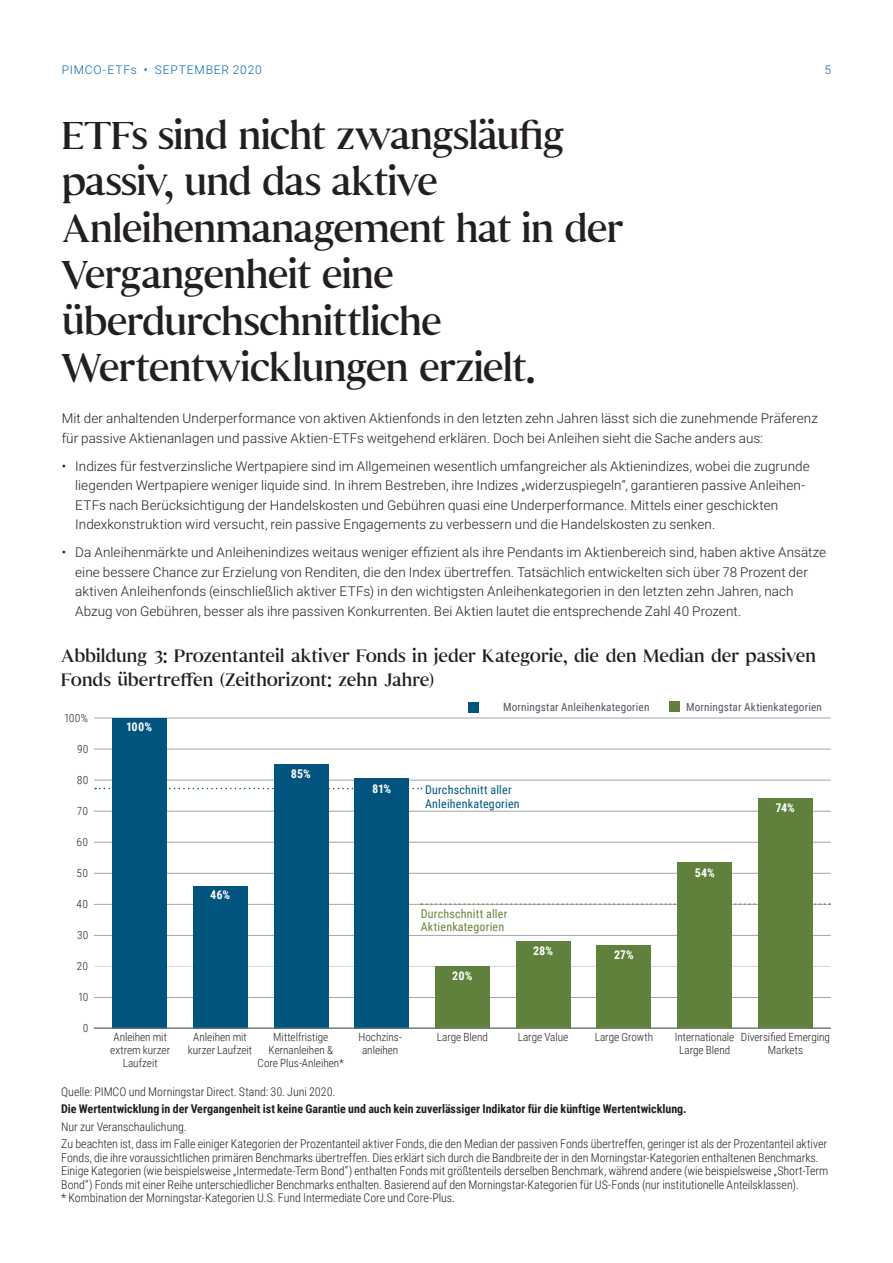
<style>
.page{position:relative;width:893px;height:1263px;background:#fff}
.page>*{position:absolute;margin:0;border:0;box-sizing:border-box;transform-origin:0 0}
.Headline_Sen_R_26_31{font:39px/46.5px "Senhan";letter-spacing:-.025em;color:#231f20}
.Chart_Title_Sen_R_9{font:18px/24px "Senhan";letter-spacing:-.005em;color:#231f20}
.Body_Copy_Rob_L_9_14{font:300 13.5px/19.5px "Roboto";letter-spacing:.005em;color:#231f20}
.Disclosure_RobC_L_8{font:300 12px/13.5px "Roboto Condensed";letter-spacing:-.005em;color:#231f20}
.Footnotes_RobC_L_8_9{font:700 12px "Roboto Condensed";color:#231f20}
.Footnotes_RobC_L_8_9-2{font:300 12px "Roboto Condensed";letter-spacing:-.005em;color:#231f20}
.Chart_Bold_RobC_B_8{font:12px/13.5px "Roboto Condensed";letter-spacing:.02em;color:#00547e}
.Chart_Bold_RobC_B_8-2{font:12px/13.5px "Roboto Condensed";letter-spacing:.02em;color:#69833b}
.Chart_Bold_RobC_B_8-3{font:700 12px "Roboto Condensed";letter-spacing:.01em;color:#fff}
.t1{font:300 12px "Roboto";letter-spacing:.07em;color:#0165b1}
.Axis_Label_RobC_L_7{font:300 11.25px/12.8px "Roboto Condensed";color:#231f20;text-align:center}
.Chart_Legend_RobC_R{font:11.25px "Roboto Condensed";letter-spacing:.015em;color:#52585f}
</style>
<div class="page">
<hr style="left:94px;top:904px;width:737px;height:1px;background:#9fa4ac">
<svg style="left:421px;top:903px;width:409px;height:2px"></svg>
<hr style="left:94px;top:811px;width:737px;height:1px;background:#9fa4ac">
<hr style="left:94px;top:780px;width:737px;height:1px;background:#9fa4ac">
<hr style="left:94px;top:935px;width:737px;height:1px;background:#9fa4ac">
<hr style="left:94px;top:718px;width:737px;height:1px;background:#9fa4ac">
<hr style="left:94px;top:873px;width:737px;height:1px;background:#9fa4ac">
<hr style="left:94px;top:842px;width:737px;height:1px;background:#9fa4ac">
<hr style="left:94px;top:966px;width:736px;height:1px;background:#d9d9d8">
<hr style="left:94px;top:749px;width:737px;height:1px;background:#9fa4ac">
<hr style="left:94px;top:997px;width:737px;height:1px;background:#9fa4ac">
<hr style="left:94px;top:1028px;width:737px;height:1px;background:#52585f">
<div style="left:597px;top:945px;width:54px;height:83px;background:#5f813c"></div>
<div style="left:677px;top:862px;width:54px;height:166px;background:#5f813c"></div>
<div style="left:758px;top:798px;width:54px;height:230px;background:#5f813c"></div>
<div style="left:435px;top:966px;width:54px;height:62px;background:#5f813c"></div>
<div style="left:516px;top:941px;width:54px;height:87px;background:#5f813c"></div>
<div style="left:354px;top:778px;width:54px;height:250px;background:#00547e"></div>
<div style="left:274px;top:764px;width:54px;height:264px;background:#00547e"></div>
<div style="left:193px;top:886px;width:54px;height:142px;background:#00547e"></div>
<div style="left:112px;top:718px;width:54px;height:310px;background:#00547e"></div>
<hr style="left:94px;top:1028px;width:736px;height:1px;background:#7f807f">
<svg style="left:95px;top:788px;width:327px;height:1px"></svg>
<div style="left:468px;top:702px;width:10px;height:11px;background:#00547e"></div>
<div style="left:669px;top:701px;width:11px;height:11px;background:#5f813c"></div>
<p class="t1" style="left:62px;top:62px;width:202px">PIMCO-ETFs • SEPTEMBER 2020</p>
<p class="t1" style="left:825px;top:62px;width:8px">5</p>
<p class="Headline_Sen_R_26_31" style="left:62px;top:107px;width:563px">ETFs sind nicht zwangsläufig passiv, und das aktive<br>Anleihenmanagement hat in der<br>Vergangenheit eine überdurchschnittliche<br>Wertentwicklungen erzielt.</p>
<p class="Body_Copy_Rob_L_9_14" style="left:62px;top:408px;width:758px">Mit der anhaltenden Underperformance von aktiven Aktienfonds in den letzten zehn Jahren lässt sich die zunehmende Präferenz für passive Aktienanlagen und passive Aktien-ETFs weitgehend erklären. Doch bei Anleihen sieht die Sache anders aus:</p>
<p class="Body_Copy_Rob_L_9_14" style="left:75px;top:456px;width:736px;text-indent:-14px">• Indizes für festverzinsliche Wertpapiere sind im Allgemeinen wesentlich umfangreicher als Aktienindizes, wobei die zugrunde liegenden Wertpapiere weniger liquide sind. In ihrem Bestreben, ihre Indizes „widerzuspiegeln“, garantieren passive Anleihen-ETFs nach Berücksichtigung der Handelskosten und Gebühren quasi eine Underperformance. Mittels einer geschickten Indexkonstruktion wird versucht, rein passive Engagements zu verbessern und die Handelskosten zu senken.</p>
<p class="Body_Copy_Rob_L_9_14" style="left:75px;top:542px;width:752px;text-indent:-14px">• Da Anleihenmärkte und Anleihenindizes weitaus weniger effizient als ihre Pendants im Aktienbereich sind, haben aktive Ansätze eine bessere Chance zur Erzielung von Renditen, die den Index übertreffen. Tatsächlich entwickelten sich über 78 Prozent der aktiven Anleihenfonds (einschließlich aktiver ETFs) in den wichtigsten Anleihenkategorien in den letzten zehn Jahren, nach Abzug von Gebühren, besser als ihre passiven Konkurrenten. Bei Aktien lautet die entsprechende Zahl 40 Prozent.</p>
<p class="Chart_Title_Sen_R_9" style="left:61px;top:641px;width:756px">Abbildung 3: Prozentanteil aktiver Fonds in jeder Kategorie, die den Median der passiven<br>Fonds übertreffen (Zeithorizont: zehn Jahre)</p>
<p class="Axis_Label_RobC_L_7" style="left:65px;top:711px;width:25px">100%</p>
<p class="Chart_Legend_RobC_R" style="left:503px;top:699px;width:148px">Morningstar Anleihenkategorien</p>
<p class="Chart_Legend_RobC_R" style="left:686px;top:699px;width:137px">Morningstar Aktienkategorien</p>
<p class="Chart_Bold_RobC_B_8-3" style="left:127px;top:719px;width:27px">100%</p>
<p class="Axis_Label_RobC_L_7" style="left:77px;top:742px;width:13px">90</p>
<p class="Axis_Label_RobC_L_7" style="left:77px;top:773px;width:13px">80</p>
<p class="Axis_Label_RobC_L_7" style="left:77px;top:804px;width:12px">70</p>
<p class="Axis_Label_RobC_L_7" style="left:76px;top:835px;width:13px">60</p>
<p class="Axis_Label_RobC_L_7" style="left:77px;top:866px;width:13px">50</p>
<p class="Axis_Label_RobC_L_7" style="left:76px;top:897px;width:13px">40</p>
<p class="Axis_Label_RobC_L_7" style="left:77px;top:928px;width:13px">30</p>
<p class="Axis_Label_RobC_L_7" style="left:77px;top:959px;width:13px">20</p>
<p class="Axis_Label_RobC_L_7" style="left:78px;top:990px;width:12px">10</p>
<p class="Axis_Label_RobC_L_7" style="left:83px;top:1021px;width:7px">0</p>
<p class="Chart_Bold_RobC_B_8-3" style="left:210px;top:886px;width:21px">46%</p>
<p class="Chart_Bold_RobC_B_8-3" style="left:291px;top:765px;width:22px">85%</p>
<p class="Chart_Bold_RobC_B_8-3" style="left:372px;top:780px;width:21px">81%</p>
<p class="Chart_Bold_RobC_B_8" style="left:425px;top:782px;width:96px">Durchschnitt aller<br>Anleihenkategorien</p>
<p class="Chart_Bold_RobC_B_8-2" style="left:421px;top:906px;width:88px">Durchschnitt aller<br>Aktienkategorien</p>
<p class="Chart_Bold_RobC_B_8-3" style="left:452px;top:967px;width:22px">20%</p>
<p class="Chart_Bold_RobC_B_8-3" style="left:533px;top:942px;width:22px">28%</p>
<p class="Chart_Bold_RobC_B_8-3" style="left:614px;top:946px;width:21px">27%</p>
<p class="Chart_Bold_RobC_B_8-3" style="left:695px;top:864px;width:22px">54%</p>
<p class="Chart_Bold_RobC_B_8-3" style="left:776px;top:799px;width:20px">74%</p>
<p class="Axis_Label_RobC_L_7" style="left:110px;top:1030px;width:61px">Anleihen mit extrem kurzer<br>Laufzeit</p>
<p class="Axis_Label_RobC_L_7" style="left:188px;top:1030px;width:66px">Anleihen mit kurzer Laufzeit</p>
<p class="Axis_Label_RobC_L_7" style="left:258px;top:1030px;width:88px">Mittelfristige<br>Kernanleihen &amp;<br>Core Plus-Anleihen*</p>
<p class="Axis_Label_RobC_L_7" style="left:358px;top:1030px;width:45px">Hochzins&shy;anleihen</p>
<p class="Axis_Label_RobC_L_7" style="left:437px;top:1030px;width:53px">Large Blend</p>
<p class="Axis_Label_RobC_L_7" style="left:518px;top:1030px;width:52px">Large Value</p>
<p class="Axis_Label_RobC_L_7" style="left:595px;top:1030px;width:60px">Large Growth</p>
<p class="Axis_Label_RobC_L_7" style="left:675px;top:1030px;width:61px">Internationale<br>Large Blend</p>
<p class="Axis_Label_RobC_L_7" style="left:741px;top:1030px;width:90px">Diversified Emerging<br>Markets</p>
<p class="Footnotes_RobC_L_8_9-2" style="left:61px;top:1083px;width:276px">Quelle: PIMCO und Morningstar Direct. Stand: 30. Juni 2020.</p>
<p class="Footnotes_RobC_L_8_9" style="left:61px;top:1100px;width:627px">Die Wertentwicklung in der Vergangenheit ist keine Garantie und auch kein zuverlässiger Indikator für die künftige Wertentwicklung.</p>
<p class="Footnotes_RobC_L_8_9-2" style="left:61px;top:1118px;width:127px">Nur zur Veranschaulichung.</p>
<p class="Disclosure_RobC_L_8" style="left:61px;top:1137px;width:769px">Zu beachten ist, dass im Falle einiger Kategorien der Prozentanteil aktiver Fonds, die den Median der passiven Fonds übertreffen, geringer ist als der Prozentanteil aktiver Fonds, die ihre voraussichtlichen primären Benchmarks übertreffen. Dies erklärt sich durch die Bandbreite der in den Morningstar-Kategorien enthaltenen Benchmarks.<br>Einige Kategorien (wie beispielsweise „Intermedate-Term Bond“) enthalten Fonds mit größtenteils derselben Benchmark, während andere (wie beispielsweise „Short-Term Bond“) Fonds mit einer Reihe unterschiedlicher Benchmarks enthalten. Basierend auf den Morningstar-Kategorien für US-Fonds (nur institutionelle Anteilsklassen).<br>* Kombination der Morningstar-Kategorien U.S. Fund Intermediate Core und Core-Plus.</p>
</div>
